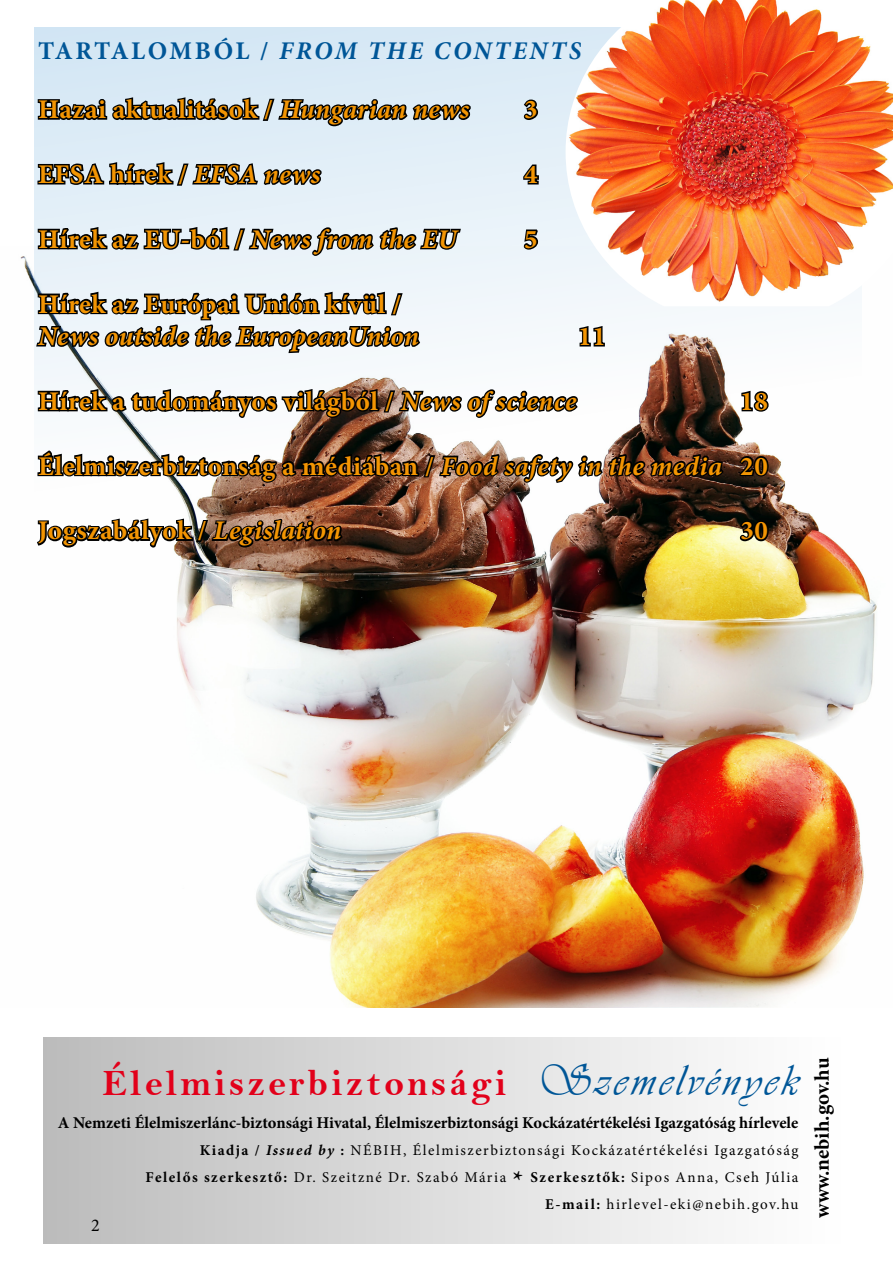
<style>
.page{position:relative;width:893px;height:1263px;background:#fff}
.page>*{position:absolute;margin:0;border:0;box-sizing:border-box;transform-origin:0 0}
.t1{font:37.5px "Bell MT Bold";letter-spacing:.085em;color:#e2001a}
.t2{font:700 27px "Minion Pro";letter-spacing:.02em;color:#f39503}
.t3{font:italic 700 27px "Minion Pro";letter-spacing:.015em;color:#f39503}
.t4{font:italic 700 25.5px "Minion Pro";letter-spacing:.1em;color:#005697}
.t5{font:700 21px "Minion Pro";letter-spacing:-.005em;color:#000}
.t6{font:18px "Minion Pro";color:#000}
.t7{font:700 16.5px "Minion Pro";color:#000}
.t8{font:15px/27px "Minion Pro";letter-spacing:.1em;color:#000;text-align:right}
.s1{font-style:normal}
.s2{font-style:italic}
.s3{font-family:"Vivaldii";font-size:45px;color:#005697}
.s4{font-weight:700}
.s5{font-weight:700;font-style:italic}
.s6{font-weight:700;font-size:25.5px}
</style>
<div class="page">
<img style="left:20px;top:256px;width:857px;height:752px">
<img style="left:34px;top:27px;width:828px;height:541px">
<svg style="left:36px;top:70px;width:436px;height:58px;background:#a8b4bd"></svg>
<svg style="left:522px;top:98px;width:18px;height:24px"></svg>
<svg style="left:36px;top:135px;width:287px;height:55px;background:#abb5bd"></svg>
<svg style="left:521px;top:160px;width:19px;height:26px"></svg>
<svg style="left:740px;top:389px;width:30px;height:24px"></svg>
<svg style="left:34px;top:200px;width:691px;height:296px"></svg>
<svg style="left:737px;top:454px;width:33px;height:24px"></svg>
<svg style="left:35px;top:516px;width:310px;height:33px"></svg>
<svg style="left:738px;top:519px;width:32px;height:24px"></svg>
<div style="left:43px;top:1037px;width:806px;height:207px;background:linear-gradient(to right,#bcbcbc,#fff)"></div>
<img style="left:566px;top:0;width:327px;height:306px">
<p class="t4" style="left:38px;top:32px;width:544px"><span class="s1">TARTALOMBÓL /</span> FROM THE CONTENTS</p>
<p class="t2" style="left:38px;top:91px;width:433px">Hazai aktualitások / <span class="s2">Hungarian news</span></p>
<p class="t2" style="left:524px;top:91px;width:15px">3</p>
<p class="t2" style="left:38px;top:155px;width:284px">EFSA hírek / <span class="s2">EFSA news</span></p>
<p class="t2" style="left:524px;top:155px;width:15px">4</p>
<p class="t2" style="left:38px;top:220px;width:420px">Hírek az EU-ból / <span class="s2">News from the EU</span></p>
<p class="t2" style="left:524px;top:220px;width:15px">5</p>
<p class="t2" style="left:38px;top:285px;width:364px">Hírek az Európai Unión kívül /</p>
<p class="t3" style="left:38px;top:317px;width:382px">News outside the EuropeanUnion</p>
<p class="t2" style="left:578px;top:317px;width:29px">11</p>
<p class="t2" style="left:38px;top:382px;width:540px">Hírek a tudományos világból / <span class="s2">News of science</span></p>
<p class="t2" style="left:740px;top:382px;width:29px">18</p>
<p class="t2" style="left:38px;top:447px;width:731px">Élelmiszerbiztonság a médiában / <span class="s2">Food safety in the media</span> 20</p>
<p class="t2" style="left:38px;top:512px;width:305px">Jogszabályok / <span class="s2">Legislation</span></p>
<p class="t2" style="left:740px;top:512px;width:29px">30</p>
<h1 class="t1" style="left:102px;top:1060px;width:698px">Élelmiszerbiztonsági <span class="s3">Szemelvények</span></h1>
<p class="t7" style="left:58px;top:1111px;width:742px">A Nemzeti Élelmiszerlánc-biztonsági Hivatal, Élelmiszerbiztonsági Kockázatértékelési Igazgatóság hírlevele</p>
<p class="t8" style="left:146px;top:1137px;width:654px"><span class="s4">Kiadja /</span> <span class="s5">Issued by</span> <span class="s4">:</span> NÉBIH, Élelmiszerbiztonsági Kockázatértékelési Igazgatóság<br><span class="s4">Felelős szerkesztő:</span> Dr. Szeitzné Dr. Szabó Mária <span class="s6">*</span> <span class="s4">Szerkesztők:</span> Sipos Anna, Cseh Júlia<br><span class="s4">E-mail:</span> hirlevel-eki@nebih.gov.hu</p>
<p class="t6" style="left:91px;top:1213px;width:10px">2</p>
<p class="t5" style="left:807px;top:1218px;width:162px;rotate:-90deg">www.nebih.gov.hu</p>
</div>
